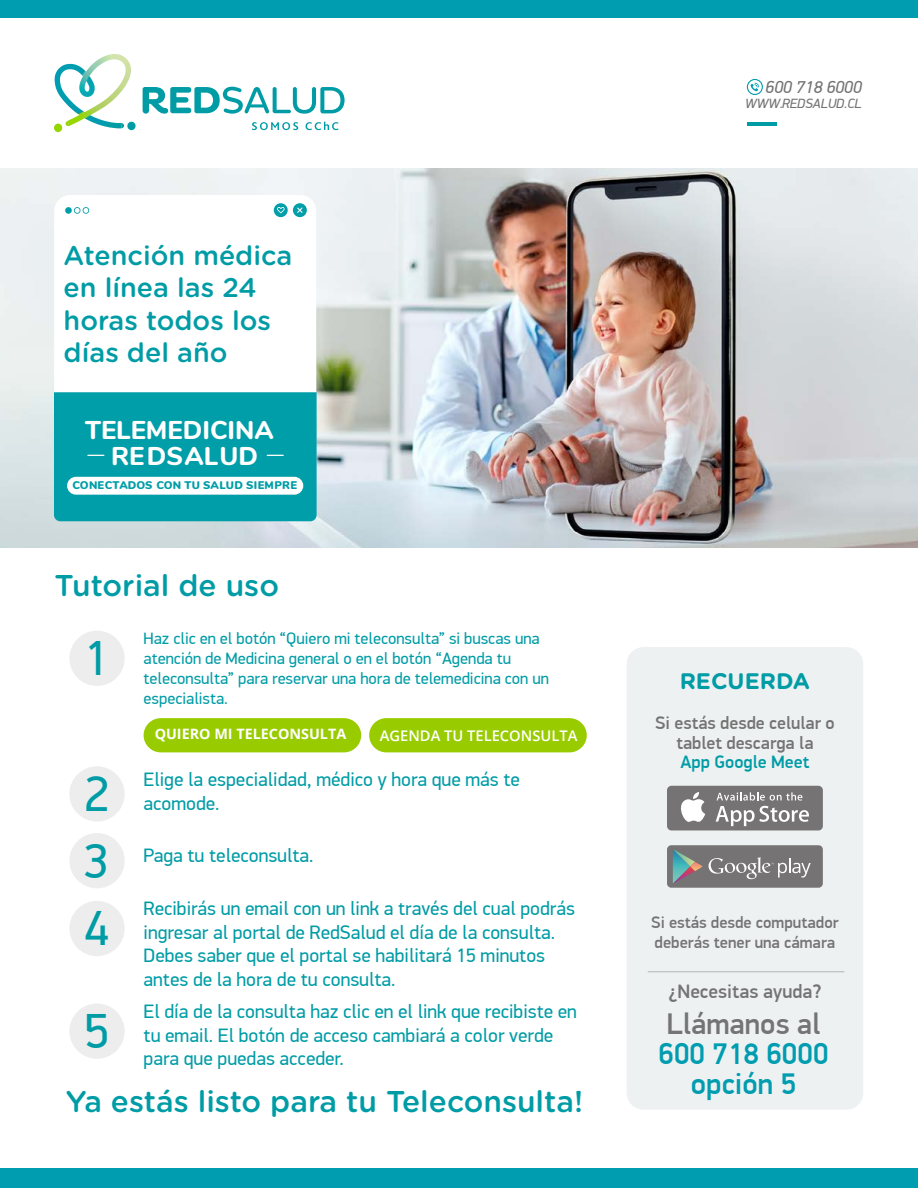
<style>
.page{position:relative;width:918px;height:1188px;background:#fff}
.page>*{position:absolute;margin:0;border:0;box-sizing:border-box;transform-origin:0 0}
.t1{font:49.5px "PF Din Display Pro";color:#009ca6}
.t2{font:500 30px "Gotham Rounded";color:#009ca6}
.t3{font:500 30px/30px "PF Din Display Pro";color:#009cb0;text-align:center}
.t4{font:500 30px "PF Din Display Pro";color:#757474}
.t5{font:500 27px/32.4px "Gotham Rounded";color:#009ca6}
.t6{font:800 25.65px/26.2px "Nunito";color:#fff;text-align:center}
.t7{font:700 22.5px "Gotham Rounded";color:#009ca6}
.t8{font:19.5px/23.4px "PF Din Display Pro";color:#009ca6}
.t9{font:500 19.5px "PF Din Display Pro";color:#757474}
.t10{font:500 18px/19.5px "PF Din Display Pro";color:#757474;text-align:center}
.t11{font:500 18px "PF Din Display Pro";color:#009ca6}
.t12{font:italic 17.25px "PF Din Display Pro";color:#737373}
.t13{font:16.5px/19.8px "PF Din Display Pro";color:#009ca6}
.t14{font:500 16.5px/19.5px "PF Din Display Pro";color:#757474}
.t15{font:600 14.7px "Open Sans";color:#fff}
.t16{font:700 14.25px "Open Sans";color:#fff}
.t17{font:italic 13.5px "PF Din Display Pro";color:#737373}
.t18{font:900 11.1px "Nunito";color:#009ea8}
</style>
<div class="page">
<div style="left:0;top:0;width:918px;height:18px;background:#009cb0"></div>
<img style="left:55px;top:54px;width:59px;height:73px">
<svg style="left:121px;top:123px;width:3px;height:5px"></svg>
<svg style="left:65px;top:121px;width:5px;height:6px"></svg>
<div style="left:54px;top:124px;width:8px;height:8px;background:#96d600;border-radius:50%"></div>
<div style="left:127px;top:122px;width:9px;height:8px;background:#009ca6;border-radius:50%"></div>
<svg style="left:143px;top:86px;width:202px;height:28px"></svg>
<svg style="left:252px;top:122px;width:46px;height:8px"></svg>
<svg style="left:306px;top:122px;width:32px;height:8px"></svg>
<svg style="left:747px;top:79px;width:16px;height:16px"></svg>
<hr style="left:747px;top:122px;width:30px;height:3px;background:#009ca6">
<img style="left:0;top:168px;width:918px;height:380px">
<svg style="left:54px;top:195px;width:262px;height:197px"></svg>
<div style="left:293px;top:203px;width:14px;height:14px;background:#009ea8;border-radius:50%"></div>
<div style="left:274px;top:203px;width:14px;height:14px;background:#009ea8;border-radius:50%"></div>
<svg style="left:74px;top:207px;width:15px;height:7px"></svg>
<div style="left:65px;top:207px;width:7px;height:7px;background:#009ea8;border-radius:50%"></div>
<svg style="left:297px;top:207px;width:6px;height:6px"></svg>
<svg style="left:277px;top:207px;width:8px;height:6px"></svg>
<div style="left:54px;top:392px;width:263px;height:129px;background:#009ea8"></div>
<div style="left:67px;top:477px;width:236px;height:18px;background:#fff;border-radius:9px"></div>
<div style="left:627px;top:647px;width:236px;height:463px;background:#eef1f2;border-radius:17px"></div>
<div style="left:667px;top:786px;width:156px;height:44px;background:#757373;border-radius:4px"></div>
<svg style="left:681px;top:792px;width:24px;height:30px"></svg>
<svg style="left:716px;top:792px;width:93px;height:34px"></svg>
<div style="left:667px;top:845px;width:156px;height:43px;background:#757373;border-radius:4px"></div>
<svg style="left:673px;top:850px;width:30px;height:33px"></svg>
<svg style="left:709px;top:858px;width:102px;height:21px"></svg>
<hr style="left:648px;top:971px;width:196px;height:1px;background:#757474">
<div style="left:69px;top:766px;width:56px;height:56px;background:#ededed;border-radius:50%"></div>
<div style="left:69px;top:833px;width:56px;height:55px;background:#ededed;border-radius:50%"></div>
<div style="left:69px;top:901px;width:56px;height:55px;background:#ededed;border-radius:50%"></div>
<div style="left:69px;top:1004px;width:56px;height:55px;background:#ededed;border-radius:50%"></div>
<div style="left:0;top:1168px;width:918px;height:20px;background:#009cb0"></div>
<div style="left:69px;top:631px;width:56px;height:55px;background:#ededed;border-radius:50%"></div>
<div style="left:144px;top:718px;width:217px;height:34px;background:#9c0;border-radius:17px"></div>
<div style="left:369px;top:718px;width:218px;height:34px;background:#9c0;border-radius:17px"></div>
<h3 class="t5" style="left:64px;top:238px;width:230px">Atención médica en línea las 24 horas todos los días del año</h3>
<h3 class="t6" style="left:85px;top:415px;width:190px">TELEMEDICINA<br>REDSALUD</h3>
<p class="t18" style="left:72px;top:477px;width:226px">CONECTADOS CON TU SALUD SIEMPRE</p>
<h2 class="t2" style="left:55px;top:564px;width:226px">Tutorial de uso</h2>
<h1 class="t1" style="left:85px;top:629px;width:26px">1</h1>
<h1 class="t1" style="left:85px;top:765px;width:26px">2</h1>
<h1 class="t1" style="left:85px;top:831px;width:26px">3</h1>
<h1 class="t1" style="left:85px;top:899px;width:26px">4</h1>
<h1 class="t1" style="left:85px;top:1002px;width:26px">5</h1>
<p class="t13" style="left:144px;top:629px;width:407px">Haz clic en el botón “Quiero mi teleconsulta” si buscas una atención de Medicina general o en el botón “Agenda tu teleconsulta” para reservar una hora de telemedicina con un especialista.</p>
<p class="t16" style="left:155px;top:724px;width:193px">QUIERO MI TELECONSULTA</p>
<p class="t15" style="left:380px;top:725px;width:199px">AGENDA TU TELECONSULTA</p>
<p class="t8" style="left:144px;top:768px;width:378px">Elige la especialidad, médico y hora que más te</p>
<p class="t8" style="left:144px;top:791px;width:77px">acomode.</p>
<p class="t8" style="left:144px;top:844px;width:171px">Paga tu teleconsulta.</p>
<p class="t8" style="left:144px;top:897px;width:433px">Recibirás un email con un link a través del cual podrás ingresar al portal de RedSalud el día de la consulta.<br>Debes saber que el portal se habilitará 15 minutos antes de la hora de tu consulta.</p>
<p class="t8" style="left:144px;top:1000px;width:435px">El día de la consulta haz clic en el link que recibiste en tu email. El botón de acceso cambiará a color verde para que puedas acceder.</p>
<h2 class="t2" style="left:66px;top:1080px;width:519px">Ya estás listo para tu Teleconsulta!</h2>
<p class="t12" style="left:766px;top:77px;width:98px">600 718 6000</p>
<p class="t17" style="left:745px;top:96px;width:118px">WWW.REDSALUD.CL</p>
<p class="t7" style="left:680px;top:664px;width:132px">RECUERDA</p>
<p class="t10" style="left:655px;top:714px;width:181px">Si estás desde celular o tablet descarga la</p>
<p class="t11" style="left:680px;top:751px;width:130px">App Google Meet</p>
<p class="t14" style="left:651px;top:913px;width:189px">Si estás desde computador deberás tener una cámara</p>
<p class="t9" style="left:668px;top:980px;width:155px">¿Necesitas ayuda?</p>
<h2 class="t4" style="left:666px;top:1005px;width:156px">Llámanos al</h2>
<h2 class="t3" style="left:659px;top:1039px;width:171px">600 718 6000 opción 5</h2>
</div>
